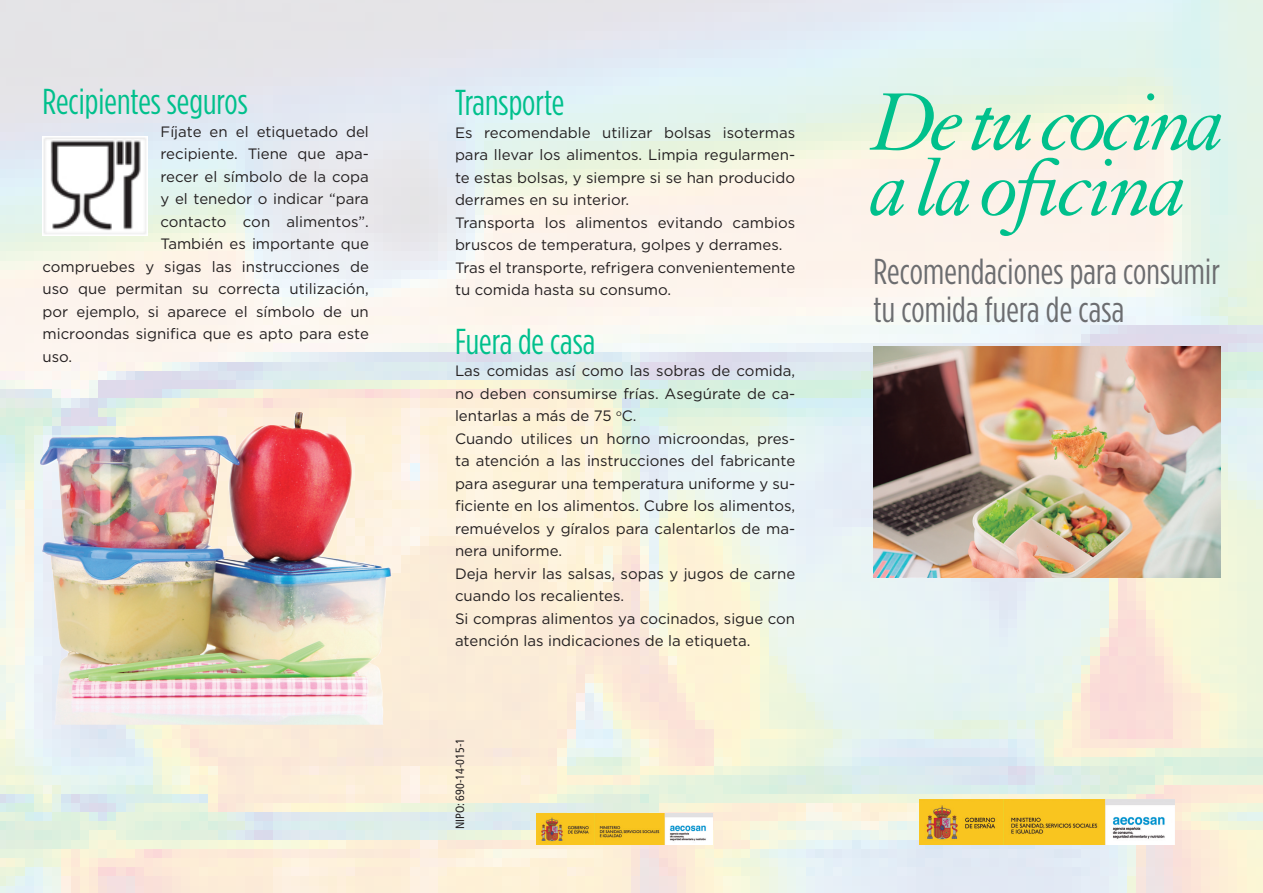
<style>
.page{position:relative;width:1263px;height:893px;background:#fff}
.page>*{position:absolute;margin:0;border:0;box-sizing:border-box;transform-origin:0 0}
.t1{font:italic 88.5px "Granjon";letter-spacing:-.05em;color:#00c08c}
.t2{font:36px/37.5px "Gotham Condensed";letter-spacing:.005em;color:#6c6d70}
.Estilo_de_párrafo_1{font:36px "Gotham Condensed";color:#00c08c}
.t3{font:15px/22.5px "Gotham";color:#231f20}
.t4{font:condensed 12px "Frutiger LT Std";color:#231f20}
</style>
<div class="page">
<img style="left:0;top:0;width:1263px;height:893px">
<img style="left:920px;top:800px;width:254px;height:45px">
<img style="left:43px;top:136px;width:105px;height:99px">
<img style="left:537px;top:814px;width:175px;height:31px">
<img style="left:874px;top:347px;width:346px;height:231px">
<img style="left:40px;top:412px;width:351px;height:313px">
<p class="Estilo_de_párrafo_1" style="left:43px;top:82px;width:207px">Recipientes seguros</p>
<p class="t3" style="left:161px;top:120px;width:210px">Fíjate en el etiquetado del</p>
<p class="t3" style="left:161px;top:143px;width:210px">recipiente. Tiene que apa-</p>
<p class="t3" style="left:161px;top:165px;width:210px">recer el símbolo de la copa</p>
<p class="t3" style="left:161px;top:188px;width:210px">y el tenedor o indicar “para</p>
<p class="t3" style="left:161px;top:210px;width:210px">contacto con alimentos”.</p>
<p class="t3" style="left:161px;top:233px;width:210px">También es importante que</p>
<p class="t3" style="left:43px;top:255px;width:328px">compruebes y sigas las instrucciones de</p>
<p class="t3" style="left:43px;top:278px;width:328px">uso que permitan su correcta utilización,</p>
<p class="t3" style="left:43px;top:300px;width:328px">por ejemplo, si aparece el símbolo de un</p>
<p class="t3" style="left:43px;top:323px;width:328px">microondas significa que es apto para este</p>
<p class="t3" style="left:43px;top:345px;width:31px">uso.</p>
<p class="Estilo_de_párrafo_1" style="left:455px;top:84px;width:111px">Transporte</p>
<p class="t3" style="left:455px;top:121px;width:342px;text-align:justify">Es recomendable utilizar bolsas isotermas para llevar los alimentos. Limpia regularmen&shy;te estas bolsas, y siempre si se han producido derrames en su interior.</p>
<p class="t3" style="left:455px;top:211px;width:342px">Transporta los alimentos evitando cambios bruscos de temperatura, golpes y derrames.</p>
<p class="t3" style="left:455px;top:256px;width:342px">Tras el transporte, refrigera convenientemente tu comida hasta su consumo.</p>
<p class="Estilo_de_párrafo_1" style="left:455px;top:322px;width:142px">Fuera de casa</p>
<p class="t3" style="left:455px;top:360px;width:342px;text-align:justify">Las comidas así como las sobras de comida, no deben consumirse frías. Asegúrate de ca&shy;lentarlas a más de 75 <sup>o</sup>C.</p>
<p class="t3" style="left:455px;top:427px;width:342px;text-align:justify">Cuando utilices un horno microondas, pres&shy;ta atención a las instrucciones del fabricante para asegurar una temperatura uniforme y su&shy;ficiente en los alimentos. Cubre los alimentos, remuévelos y gíralos para calentarlos de ma&shy;nera uniforme.</p>
<p class="t3" style="left:455px;top:562px;width:342px">Deja hervir las salsas, sopas y jugos de carne cuando los recalientes.</p>
<p class="t3" style="left:455px;top:607px;width:342px">Si compras alimentos ya cocinados, sigue con atención las indicaciones de la etiqueta.</p>
<p class="t4" style="left:453px;top:829px;width:93px;rotate:-90deg">NIPO: 690-14-015-1</p>
<p class="t1" style="left:873px;top:75px;width:356px">De tu cocina</p>
<p class="t1" style="left:873px;top:140px;width:318px">a la oficina</p>
<p class="t2" style="left:873px;top:253px;width:348px">Recomendaciones para consumir tu comida fuera de casa</p>
</div>
